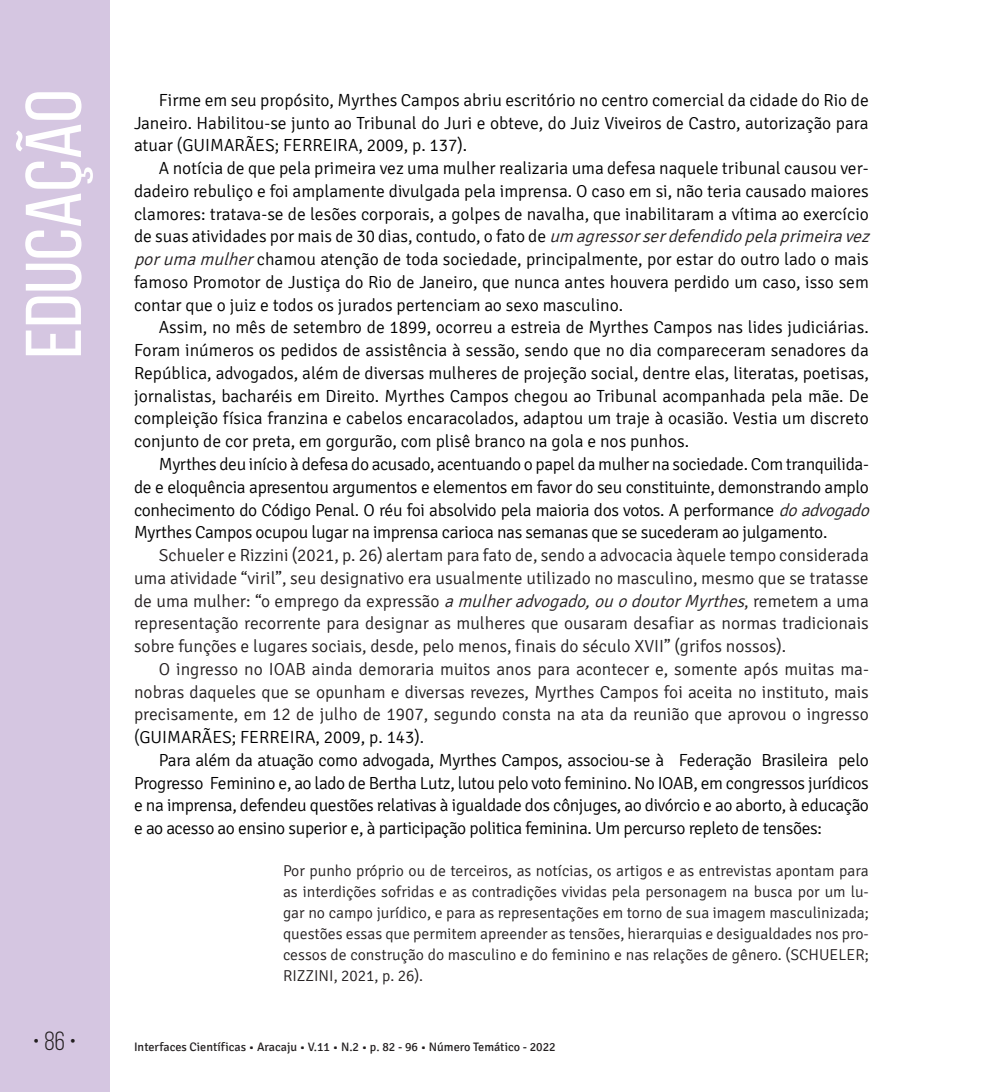
<style>
.page{position:relative;width:993px;height:1092px;background:#fff}
.page>*{position:absolute;margin:0;border:0;box-sizing:border-box;transform-origin:0 0}
.t1{font:78.75px "Bebas Neue";color:#fff;scale:1.09 1}
.t2{font:26.25px "Bebas Neue";color:#231f20}
.t3{font:300 17.5px/22.8px "Signika";letter-spacing:-.005em;color:#000001;text-align:justify}
.t4{font:300 17.5px/22.8px "Signika";color:#231f20;text-align:justify}
.t5{font:300 15.75px/21px "Signika";color:#231f20;text-align:justify}
.t6{font:12.25px "Signika";color:#231f20}
.s1{color:#101315}
.s2{font-style:italic;color:#231f20}
.s3{font-style:italic}
.s4{color:#000001}
</style>
<div class="page">
<div style="left:0;top:0;width:109px;height:1091px;background:#d5c6e1"></div>
<h1 class="t1" style="left:11px;top:358px;width:248px;rotate:-90deg">EDUCAÇÃO</h1>
<p class="t3" style="left:134px;top:89px;width:736px;text-indent:25px">Firme em seu propósito, Myrthes Campos abriu escritório no centro comercial da cidade do Rio de Janeiro. Habilitou-se junto ao Tribunal do Juri e obteve, do Juiz Viveiros de Castro, autorização para atuar <span class="s1">(</span>GUIMARÃES; FERREIRA, 2009, p. 137).</p>
<p class="t3" style="left:134px;top:157px;width:741px;text-align:left;text-indent:25px">A notícia de que pela primeira vez uma mulher realizaria uma defesa naquele tribunal causou ver&shy;dadeiro rebuliço e foi amplamente divulgada pela imprensa. O caso em si, não teria causado maiores clamores: tratava-se de lesões corporais, a golpes de navalha, que inabilitaram a vítima ao exercício de suas atividades por mais de 30 dias, contudo, o fato de <span class="s2">um agressorserdefendidopelaprimeiravez porumamulher</span>chamou atenção de toda sociedade, principalmente, por estar do outro lado o mais famoso Promotor de Justiça do Rio de Janeiro, que nunca antes houvera perdido um caso, isso sem contar que o juiz e todos os jurados pertenciam ao sexo masculino.</p>
<p class="t3" style="left:134px;top:316px;width:736px;text-indent:25px">Assim, no mês de setembro de 1899, ocorreu a estreia de Myrthes Campos nas lides judiciárias.<br>Foram inúmeros os pedidos de assistência à sessão, sendo que no dia compareceram senadores da República, advogados, além de diversas mulheres de projeção social, dentre elas, literatas, poetisas, jornalistas, bacharéis em Direito. Myrthes Campos chegou ao Tribunal acompanhada pela mãe. De compleição física franzina e cabelos encaracolados, adaptou um traje à ocasião. Vestia um discreto conjunto de cor preta, em gorgurão, com plisê branco na gola e nos punhos.</p>
<p class="t3" style="left:134px;top:453px;width:741px;text-align:left;text-indent:25px">Myrthes deu início à defesa do acusado, acentuando o papel da mulher na sociedade. Com tranquilida&shy;de e eloquência apresentou argumentos e elementos em favor do seu constituinte, demonstrando amplo conhecimento do Código Penal. O réu foi absolvido pela maioria dos votos. A performance <span class="s2">doadvogado </span>Myrthes Campos ocupou lugar na imprensa carioca nas semanas que se sucederam ao julgamento.</p>
<p class="t4" style="left:134px;top:544px;width:736px;text-indent:25px">Schueler e Rizzini (2021, p. 26) alertam para fato de, sendo a advocacia àquele tempo considerada uma atividade “viril”, seu designativo era usualmente utilizado no masculino, mesmo que se tratasse de uma mulher: “o emprego da expressão <span class="s3">amulheradvogado,ouodoutorMyrthes</span>, remetem a uma representação recorrente para designar as mulheres que ousaram desafiar as normas tradicionais sobre funções e lugares sociais, desde, pelo menos, finais do século XVII” (grifos nossos).</p>
<p class="t4" style="left:134px;top:658px;width:736px;text-indent:25px">O ingresso no IOAB ainda demoraria muitos anos para acontecer e, somente após muitas ma&shy;nobras daqueles que se opunham e diversas revezes, Myrthes Campos foi aceita no instituto, mais precisamente, em 12 de julho de 1907, segundo consta na ata da reunião que aprovou o ingresso <span class="s1">(</span><span class="s4">GUIMARÃES; FERREIRA, 2009, p. 143)</span><span class="s1">.</span></p>
<p class="t3" style="left:134px;top:749px;width:736px;text-indent:25px">Para além da atuação como advogada, Myrthes Campos, associou-se à Federação Brasileira pelo Progresso Feminino e, ao lado de Bertha Lutz, lutou pelo voto feminino. No IOAB, em congressos jurídicos e na imprensa, defendeu questões relativas à igualdade dos cônjuges, ao divórcio e ao aborto, à educação e ao acesso ao ensino superior e, à participação politica feminina. Um percurso repleto de tensões:</p>
<p class="t5" style="left:283px;top:860px;width:587px">Por punho próprio ou de terceiros, as notícias, os artigos e as entrevistas apontam para as interdições sofridas e as contradições vividas pela personagem na busca por um lu&shy;gar no campo jurídico, e para as representações em torno de sua imagem masculinizada; questões essas que permitem apreender as tensões, hierarquias e desigualdades nos pro&shy;cessos de construção do masculino e do feminino e nas relações de gênero. (SCHUELER; RIZZINI, 2021, p. 26).</p>
<h2 class="t2" style="left:33px;top:1026px;width:45px">• 86 •</h2>
<p class="t6" style="left:134px;top:1040px;width:423px">Interfaces Científicas • Aracaju • V.11 • N.2 • p. 82 - 96 • Número Temático - 2022</p>
</div>
